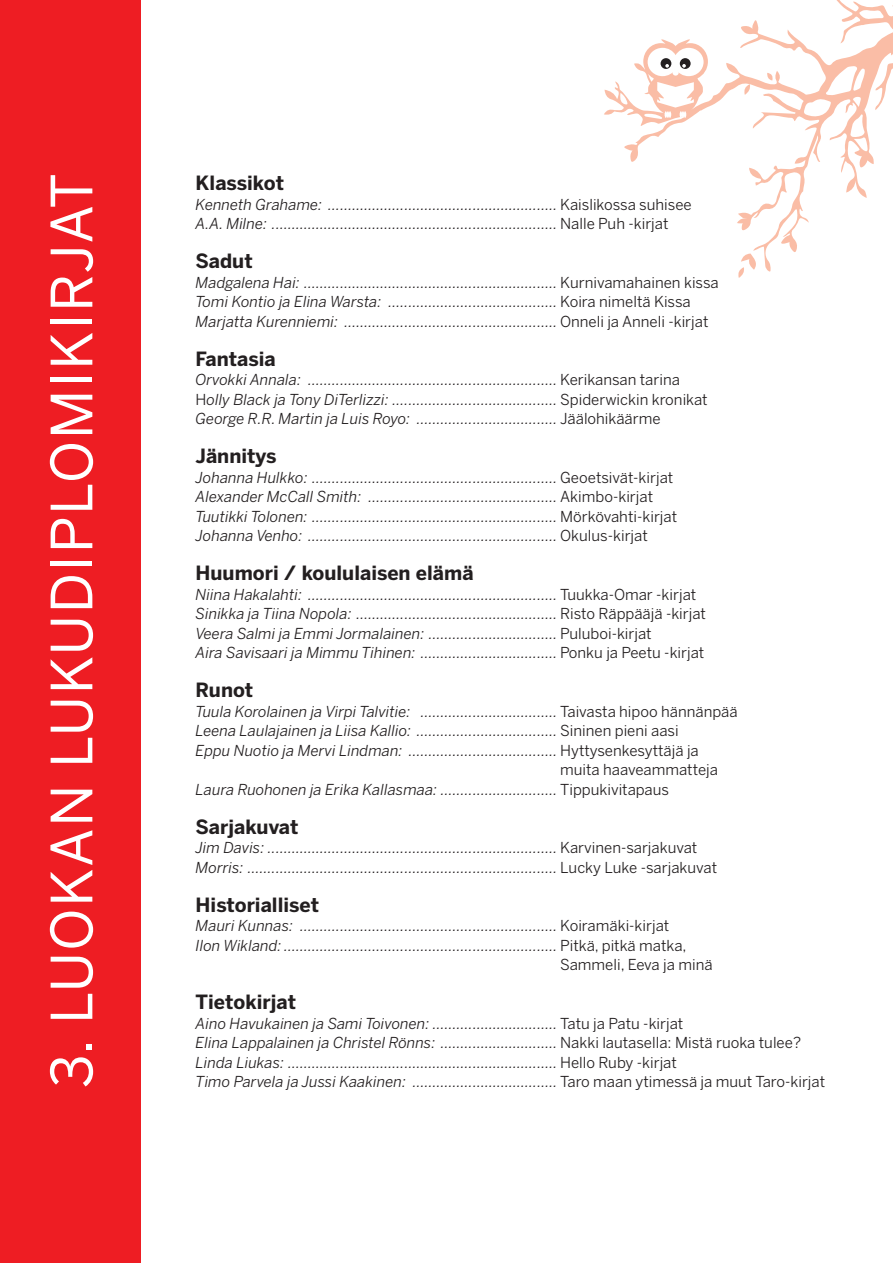
<style>
.page{position:relative;width:893px;height:1263px;background:#fff}
.page>*{position:absolute;margin:0;border:0;box-sizing:border-box;transform-origin:0 0}
.Otsikko{font:56.4px "Benton Sans";letter-spacing:.03em;color:#fff}
.Teksti_otsikko{font:700 19.5px "Benton Sans";color:#231f20}
.Teksti_ei_sis{font:italic 15px/19.5px "Benton Sans";color:#231f20}
.s1{font-style:normal}
</style>
<div class="page">
<div style="left:0;top:0;width:140px;height:1263px;background:#ee1d23"></div>
<svg style="left:604px;top:0;width:289px;height:272px"></svg>
<svg style="left:737px;top:254px;width:22px;height:24px"></svg>
<svg style="left:743px;top:84px;width:8px;height:11px"></svg>
<svg style="left:604px;top:109px;width:11px;height:6px"></svg>
<svg style="left:767px;top:71px;width:14px;height:12px"></svg>
<svg style="left:737px;top:218px;width:11px;height:6px"></svg>
<svg style="left:643px;top:38px;width:65px;height:80px"></svg>
<p class="Otsikko" style="left:38px;top:1088px;width:916px;rotate:-90deg">3. LUOKAN LUKUDIPLOMIKIRJAT</p>
<p class="Teksti_otsikko" style="left:196px;top:171px;width:90px">Klassikot</p>
<p class="Teksti_ei_sis" style="left:196px;top:194px;width:498px">Kenneth Grahame: ......................................................... <span class="s1">Kaislikossa suhisee</span></p>
<p class="Teksti_ei_sis" style="left:196px;top:214px;width:474px">A.A. Milne: ....................................................................... <span class="s1">Nalle Puh -kirjat</span></p>
<p class="Teksti_otsikko" style="left:196px;top:249px;width:59px">Sadut</p>
<p class="Teksti_ei_sis" style="left:196px;top:272px;width:525px">Madgalena Hai: ............................................................... <span class="s1">Kurnivamahainen kissa</span></p>
<p class="Teksti_ei_sis" style="left:196px;top:292px;width:497px">Tomi Kontio ja Elina Warsta: .......................................... <span class="s1">Koira nimeltä Kissa</span></p>
<p class="Teksti_ei_sis" style="left:196px;top:311px;width:514px">Marjatta Kurenniemi: ..................................................... <span class="s1">Onneli ja Anneli -kirjat</span></p>
<p class="Teksti_otsikko" style="left:196px;top:346px;width:82px">Fantasia</p>
<p class="Teksti_ei_sis" style="left:196px;top:370px;width:486px">Orvokki Annala: .............................................................. <span class="s1">Kerikansan tarina</span></p>
<p class="Teksti_ei_sis" style="left:196px;top:389px;width:514px"><span class="s1">H</span>olly Black ja Tony DiTerlizzi: ......................................... <span class="s1">Spiderwickin kronikat</span></p>
<p class="Teksti_ei_sis" style="left:196px;top:409px;width:466px">George R.R. Martin ja Luis Royo: ................................... <span class="s1">Jäälohikäärme</span></p>
<p class="Teksti_otsikko" style="left:196px;top:444px;width:82px">Jännitys</p>
<p class="Teksti_ei_sis" style="left:196px;top:467px;width:479px">Johanna Hulkko: ............................................................. <span class="s1">Geoetsivät-kirjat</span></p>
<p class="Teksti_ei_sis" style="left:196px;top:487px;width:459px">Alexander McCall Smith: ............................................... <span class="s1">Akimbo-kirjat</span></p>
<p class="Teksti_ei_sis" style="left:196px;top:506px;width:483px">Tuutikki Tolonen: ............................................................. <span class="s1">Mörkövahti-kirjat</span></p>
<p class="Teksti_ei_sis" style="left:196px;top:526px;width:454px">Johanna Venho: .............................................................. <span class="s1">Okulus-kirjat</span></p>
<p class="Teksti_otsikko" style="left:196px;top:561px;width:279px">Huumori / koululaisen elämä</p>
<p class="Teksti_ei_sis" style="left:196px;top:584px;width:502px">Niina Hakalahti: .............................................................. <span class="s1">Tuukka-Omar -kirjat</span></p>
<p class="Teksti_ei_sis" style="left:196px;top:604px;width:512px">Sinikka ja Tiina Nopola: .................................................. <span class="s1">Risto Räppääjä -kirjat</span></p>
<p class="Teksti_ei_sis" style="left:196px;top:623px;width:458px">Veera Salmi ja Emmi Jormalainen: ................................ <span class="s1">Puluboi-kirjat</span></p>
<p class="Teksti_ei_sis" style="left:196px;top:643px;width:510px">Aira Savisaari ja Mimmu Tihinen: .................................. <span class="s1">Ponku ja Peetu -kirjat</span></p>
<p class="Teksti_otsikko" style="left:196px;top:678px;width:59px">Runot</p>
<p class="Teksti_ei_sis" style="left:196px;top:701px;width:543px">Tuula Korolainen ja Virpi Talvitie: .................................. <span class="s1">Taivasta hipoo hännänpää</span></p>
<p class="Teksti_ei_sis" style="left:196px;top:721px;width:485px">Leena Laulajainen ja Liisa Kallio: ................................... <span class="s1">Sininen pieni aasi</span></p>
<p class="Teksti_ei_sis" style="left:560px;top:740px;width:159px;text-indent:-364px">Eppu Nuotio ja Mervi Lindman: ..................................... <span class="s1">Hyttysenkesyttäjä ja muita haaveammatteja</span></p>
<p class="Teksti_ei_sis" style="left:196px;top:779px;width:475px">Laura Ruohonen ja Erika Kallasmaa: ............................. <span class="s1">Tippukivitapaus</span></p>
<p class="Teksti_otsikko" style="left:196px;top:814px;width:104px">Sarjakuvat</p>
<p class="Teksti_ei_sis" style="left:196px;top:838px;width:503px">Jim Davis: ........................................................................ <span class="s1">Karvinen-sarjakuvat</span></p>
<p class="Teksti_ei_sis" style="left:196px;top:857px;width:523px">Morris: ............................................................................. <span class="s1">Lucky Luke -sarjakuvat</span></p>
<p class="Teksti_otsikko" style="left:196px;top:892px;width:125px">Historialliset</p>
<p class="Teksti_ei_sis" style="left:196px;top:916px;width:475px">Mauri Kunnas: ................................................................ <span class="s1">Koiramäki-kirjat</span></p>
<p class="Teksti_ei_sis" style="left:560px;top:935px;width:154px;text-indent:-364px">Ilon Wikland: .................................................................... <span class="s1">Pitkä, pitkä matka,<br>Sammeli, Eeva ja minä</span></p>
<p class="Teksti_otsikko" style="left:196px;top:990px;width:102px">Tietokirjat</p>
<p class="Teksti_ei_sis" style="left:196px;top:1013px;width:489px">Aino Havukainen ja Sami Toivonen: ............................... <span class="s1">Tatu ja Patu -kirjat</span></p>
<p class="Teksti_ei_sis" style="left:196px;top:1033px;width:607px">Elina Lappalainen ja Christel Rönns: ............................. <span class="s1">Nakki lautasella: Mistä ruoka tulee?</span></p>
<p class="Teksti_ei_sis" style="left:196px;top:1052px;width:483px">Linda Liukas: ................................................................... <span class="s1">Hello Ruby -kirjat</span></p>
<p class="Teksti_ei_sis" style="left:196px;top:1072px;width:631px">Timo Parvela ja Jussi Kaakinen: .................................... <span class="s1">Taro maan ytimessä ja muut Taro-kirjat</span></p>
</div>
